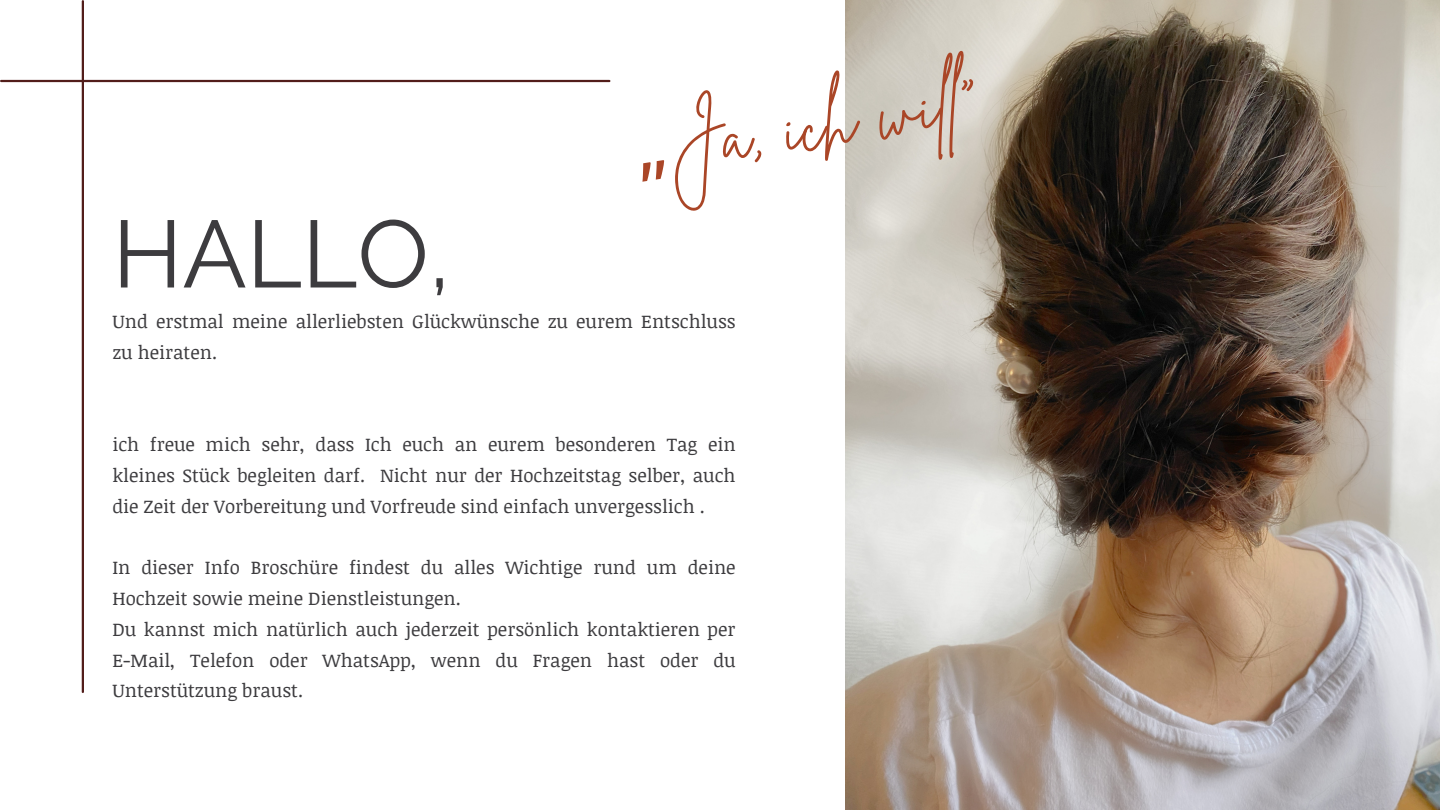
<style>
.page{position:relative;width:1440px;height:810px;background:#fff}
.page>*{position:absolute;margin:0;border:0;box-sizing:border-box;transform-origin:0 0}
.t1{font:95px "Raleway";color:#3d3c3f}
.t2{font:73.7px "Brittany Signature";color:#aa4627}
.t3{font:18.6px/30.8px "Noticia Text";color:#3d3c3f}
.s1{font-family:"Noto Sans"}
</style>
<div class="page">
<img style="left:846px;top:0;width:594px;height:810px">
<hr style="left:1px;top:80px;width:608px;height:2px;background:#521d1a">
<hr style="left:82px;top:1px;width:2px;height:691px;background:#521d1a">
<p class="t1" style="left:112px;top:198px;width:339px">HALLO,</p>
<p class="t2" style="left:628px;top:104px;width:369px;rotate:-9deg"><span class="s1">„</span>Ja, ich wil “</p>
<p class="t3" style="left:112px;top:306px;width:625px">Und erstmal meine allerliebsten Glückwünsche zu eurem Entschluss zu heiraten.</p>
<p class="t3" style="left:112px;top:429px;width:625px;text-align:justify">ich freue mich sehr, dass Ich euch an eurem besonderen Tag ein kleines Stück begleiten darf. Nicht nur der Hochzeitstag selber, auch die Zeit der Vorbereitung und Vorfreude sind einfach unvergesslich .</p>
<p class="t3" style="left:112px;top:552px;width:625px">In dieser Info Broschüre findest du alles Wichtige rund um deine<br>Hochzeit sowie meine Dienstleistungen.</p>
<p class="t3" style="left:112px;top:613px;width:625px;text-align:justify">Du kannst mich natürlich auch jederzeit persönlich kontaktieren per E-Mail, Telefon oder WhatsApp, wenn du Fragen hast oder du Unterstützung braust.</p>
</div>
